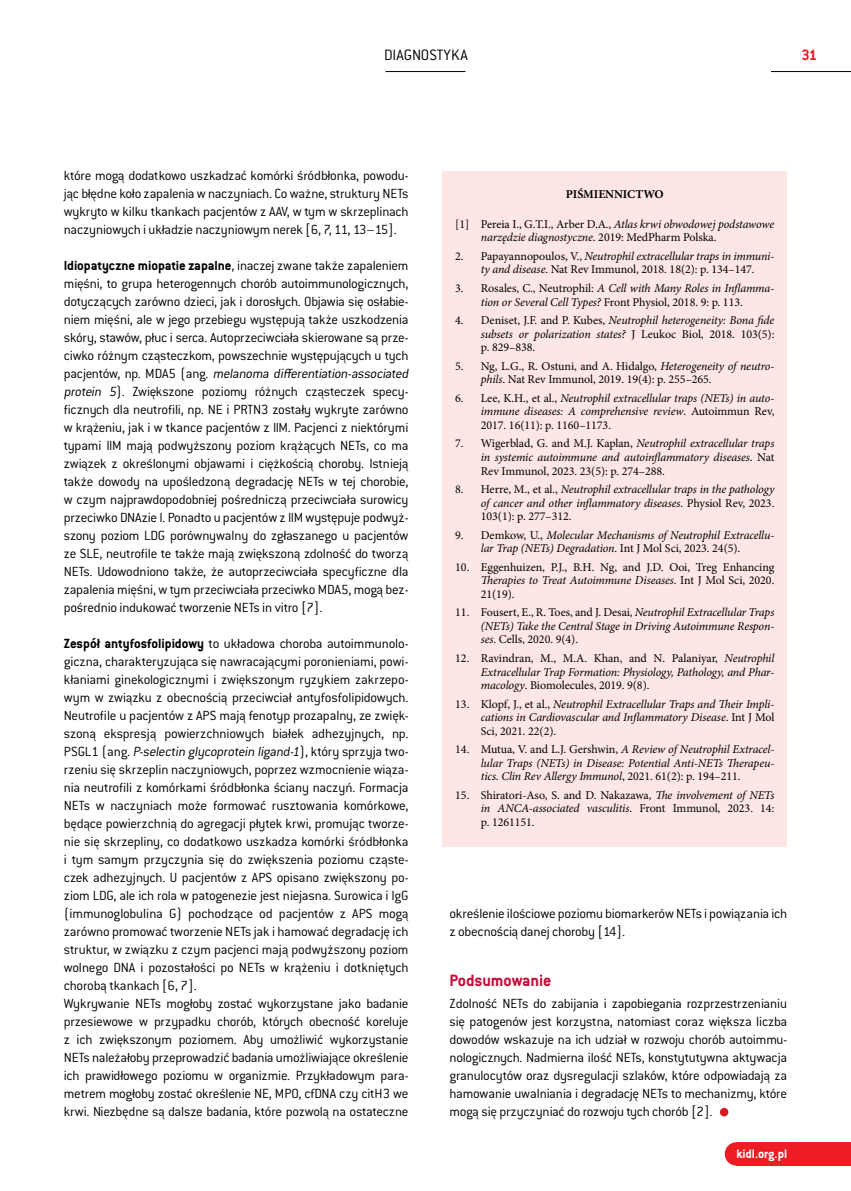
<style>
.page{position:relative;width:851px;height:1191px;background:#fff}
.page>*{position:absolute;margin:0;border:0;box-sizing:border-box;transform-origin:0 0}
.t1{font:700 18px "Conduit ITC Pro";letter-spacing:-.005em;color:#c20f38}
.t2{font:300 16.5px "Conduit ITC Pro";color:#000}
.t3{font:700 16.5px "Conduit ITC Pro";color:#ed1d24}
.t4{font:300 14.55px/18px "Conduit ITC Pro";letter-spacing:-.015em;color:#000}
.t5{font:700 13.5px "Conduit ITC Pro";color:#fff}
.t6{font:italic 12px/13.5px "Minion Pro";letter-spacing:-.015em;color:#000;text-align:justify}
.t7{font:12px/13.5px "Minion Pro";letter-spacing:-.005em;color:#000}
.t8{font:700 12px "Minion Pro";letter-spacing:-.005em;color:#000}
.s1{font-weight:700}
.s2{font-style:italic}
.s3{font-style:normal}
</style>
<div class="page">
<div style="left:736px;top:1142px;width:114px;height:23px;background:#ed1d24"></div>
<div style="left:724px;top:1142px;width:24px;height:23px;background:#ed1d24;border-radius:50%"></div>
<hr style="left:770px;top:71px;width:80px;height:1px;background:#000">
<hr style="left:385px;top:71px;width:80px;height:1px;background:#000">
<div style="left:442px;top:171px;width:345px;height:675px;background:#fde6e3"></div>
<svg style="left:719px;top:1107px;width:9px;height:9px"></svg>
<p class="t2" style="left:384px;top:45px;width:85px">DIAGNOSTYKA</p>
<p class="t3" style="left:801px;top:45px;width:17px">31</p>
<p class="t4" style="left:64px;top:167px;width:346px;text-align:justify">które mogą dodatkowo uszkadzać komórki śródbłonka, powodu&shy;jąc błędne koło zapalenia w naczyniach. Co ważne, struktury NETs wykryto w kilku tkankach pacjentów z AAV, w tym w skrzeplinach naczyniowych i układzie naczyniowym nerek [6, 7, 11, 13–15].</p>
<p class="t4" style="left:64px;top:257px;width:348px"><span class="s1">Idiopatyczne miopatie zapalne</span>, inaczej zwane także zapaleniem mięśni, to grupa heterogennych chorób autoimmunologicznych, dotyczących zarówno dzieci, jak i dorosłych. Objawia się osłabie&shy;niem mięśni, ale w jego przebiegu występują także uszkodzenia skóry, stawów, płuc i serca. Autoprzeciwciała skierowane są prze&shy;ciwko różnym cząsteczkom, powszechnie występujących u tych p a cj e n t ów, n p . M DA 5 ( a n g. <span class="s2">melanoma differentiation-associated protein 5</span>). Zwiększone poziomy różnych cząsteczek specy&shy;ficznych dla neutrofili, np. NE i PRTN3 zostały wykryte zarówno w krążeniu, jak i w tkance pacjentów z IIM. Pacjenci z niektórymi typami IIM mają podwyższony poziom krążących NETs, co ma związek z określonymi objawami i ciężkością choroby. Istnieją także dowody na upośledzoną degradację NETs w tej chorobie, w czym najprawdopodobniej pośredniczą przeciwciała surowicy przeciwko DNAzie I. Ponadto u pacjentów z IIM występuje podwyż&shy;szony poziom LDG porównywalny do zgłaszanego u pacjentów ze SLE, neutrofile te także mają zwiększoną zdolność do tworzą NETs. Udowodniono także, że autoprzeciwciała specyficzne dla zapalenia mięśni, w tym przeciwciała przeciwko MDA5, mogą bez&shy;pośrednio indukować tworzenie NETs in vitro [7].</p>
<p class="t4" style="left:64px;top:635px;width:346px"><span class="s1">Zespół antyfosfolipidowy</span> to układowa choroba autoimmunolo&shy;giczna, charakteryzująca się nawracającymi poronieniami, powi&shy;kłaniami ginekologicznymi i zwiększonym ryzykiem zakrzepo&shy;wym w związku z obecnością przeciwciał antyfosfolipidowych.<br>Neutrofile u pacjentów z APS mają fenotyp prozapalny, ze zwięk&shy;szoną ekspresją powierzchniowych białek adhezyjnych, np.<br>P S GL 1 ( a ng. <span class="s2">P-selectin glycoprotein ligand-1</span>) , któ r y s p r z yj a two - rzeniu się skrzeplin naczyniowych, poprzez wzmocnienie wiąza&shy;nia neutrofili z komórkami śródbłonka ściany naczyń. Formacja NETs w naczyniach może formować rusztowania komórkowe, będące powierzchnią do agregacji płytek krwi, promując tworze&shy;nie się skrzepliny, co dodatkowo uszkadza komórki śródbłonka i tym samym przyczynia się do zwiększenia poziomu cząste&shy;czek adhezyjnych. U pacjentów z APS opisano zwiększony po&shy;ziom LDG, ale ich rola w patogenezie jest niejasna. Surowica i IgG (immunoglobulina G) pochodzące od pacjentów z APS mogą zarówno promować tworzenie NETs jak i hamować degradację ich struktur, w związku z czym pacjenci mają podwyższony poziom wolnego DNA i pozostałości po NETs w krążeniu i dotkniętych chorobą tkankach [6, 7].<br>Wykrywanie NETs mogłoby zostać wykorzystane jako badanie przesiewowe w przypadku chorób, których obecność koreluje z ich zwiększonym poziomem. Aby umożliwić wykorzystanie NETs należałoby przeprowadzić badania umożliwiające określenie ich prawidłowego poziomu w organizmie. Przykładowym para&shy;metrem mogłoby zostać określenie NE, MPO, cfDNA czy citH3 we krwi. Niezbędne są dalsze badania, które pozwolą na ostateczne</p>
<p class="t8" style="left:565px;top:187px;width:99px">PIŚMIENNICTWO</p>
<p class="t7" style="left:480px;top:217px;width:295px;text-indent:-26px">[1] Pereia I., G.T.I., Arber D.A., <span class="s2">Atlas krwi obwodowej podstawowe narzędzie diagnostyczne</span>. 2019: MedPharm Polska.</p>
<p class="t7" style="left:455px;top:249px;width:320px;text-align:center">2. Papayannopoulos, V., <span class="s2">Neutrophil extracellular traps in immuni&shy;ty and disease</span>. Nat Rev Immunol, 2018. 18(2): p. 134–147.</p>
<p class="t6" style="left:455px;top:281px;width:320px;text-align:center"><span class="s3">3. Rosales, C., Neutrophil:</span> A Cell with Many Roles in Inflamma&shy;tion or Several Cell Types? <span class="s3">Front Physiol, 2018. 9: p. 113.</span></p>
<p class="t6" style="left:480px;top:313px;width:295px;text-indent:-26px"><span class="s3">4. Deniset, J.F. and P. Kubes,</span> Neutrophil heterogeneity: Bona fide subsets or polarization states? <span class="s3">J Leukoc Biol, 2018. 103(5): p. 829–838.</span></p>
<p class="t7" style="left:480px;top:359px;width:295px;text-indent:-26px">5. Ng, L.G., R. Ostuni, and A. Hidalgo, <span class="s2">Heterogeneity of neutro&shy;phils</span>. Nat Rev Immunol, 2019. 19(4): p. 255–265.</p>
<p class="t6" style="left:480px;top:391px;width:295px;text-indent:-26px"><span class="s3">6. Lee, K.H., et al.,</span> Neutrophil extracellular traps (NETs) in auto&shy;immune diseases: A comprehensive review<span class="s3">. Autoimmun Rev, 2017. 16(11): p. 1160–1173.</span></p>
<p class="t6" style="left:480px;top:437px;width:295px;text-indent:-26px"><span class="s3">7. Wigerblad, G. and M.J. Kaplan,</span> Neutrophil extracellular traps in systemic autoimmune and autoinflammatory diseases<span class="s3">. Nat Rev Immunol, 2023. 23(5): p. 274–288.</span></p>
<p class="t6" style="left:480px;top:482px;width:295px;text-indent:-26px"><span class="s3">8. Herre, M., et al.,</span> Neutrophil extracellular traps in the pathology of cancer and other inflammatory diseases<span class="s3">. Physiol Rev, 2023.<br>103(1): p. 277–312.</span></p>
<p class="t6" style="left:480px;top:528px;width:295px;text-indent:-26px"><span class="s3">9. Demkow, U.,</span> Molecular Mechanisms of Neutrophil Extracellu&shy;lar Trap (NETs) Degradation<span class="s3">. Int J Mol Sci, 2023. 24(5).</span></p>
<p class="t7" style="left:480px;top:560px;width:295px;text-align:justify;text-indent:-26px">10. Eggenhuizen, P.J., B.H. Ng, and J.D. Ooi, Treg Enhancing <span class="s2">Therapies to Treat Autoimmune Diseases</span>. Int J Mol Sci, 2020.<br>21(19).</p>
<p class="t6" style="left:480px;top:606px;width:295px;text-indent:-26px"><span class="s3">11. Fousert, E., R. Toes, and J. Desai,</span> Neutrophil Extracellular Traps (NETs) Take the Central Stage in Driving Autoimmune Respon&shy;ses<span class="s3">. Cells, 2020. 9(4).</span></p>
<p class="t6" style="left:480px;top:651px;width:295px;text-indent:-26px"><span class="s3">12. Ravindran, M., M.A. Khan, and N. Palaniyar,</span> Neutrophil Extracellular Trap Formation: Physiology, Pathology, and Phar&shy;macology<span class="s3">. Biomolecules, 2019. 9(8).</span></p>
<p class="t6" style="left:480px;top:697px;width:295px;text-indent:-26px"><span class="s3">13. Klopf, J., et al.,</span> Neutrophil Extracellular Traps and Their Impli&shy;cations in Cardiovascular and Inflammatory Disease<span class="s3">. Int J Mol Sci, 2021. 22(2).</span></p>
<p class="t6" style="left:480px;top:742px;width:295px;text-indent:-26px"><span class="s3">14. Mutua, V. and L.J. Gershwin,</span> A Review of Neutrophil Extracel&shy;lular Traps (NETs) in Disease: Potential Anti-NETs Therapeu&shy;tics. Clin Rev Allergy Immunol<span class="s3">, 2021. 61(2): p. 194–211.</span></p>
<p class="t7" style="left:480px;top:788px;width:295px;text-align:justify;text-indent:-26px">15. Shiratori-Aso, S. and D. Nakazawa, <span class="s2">The involvement of NETs in ANCA-associated vasculitis</span>. Front Immunol, 2023. 14: p. 1261151.</p>
<p class="t4" style="left:449px;top:905px;width:339px">określenie ilościowe poziomu biomarkerów NETs i powiązania ich z obecnością danej choroby [14].</p>
<p class="t1" style="left:449px;top:969px;width:103px">Podsumowanie</p>
<p class="t4" style="left:449px;top:995px;width:339px;text-align:justify">Zdolność NETs do zabijania i zapobiegania rozprzestrzenianiu się patogenów jest korzystna, natomiast coraz większa liczba dowodów wskazuje na ich udział w rozwoju chorób autoimmu&shy;nologicznych. Nadmierna ilość NETs, konstytutywna aktywacja granulocytów oraz dysregulacji szlaków, które odpowiadają za hamowanie uwalniania i degradację NETs to mechanizmy, które mogą się przyczyniać do rozwoju tych chorób [2].</p>
<p class="t5" style="left:736px;top:1145px;width:52px">kidl.org.pl</p>
</div>
